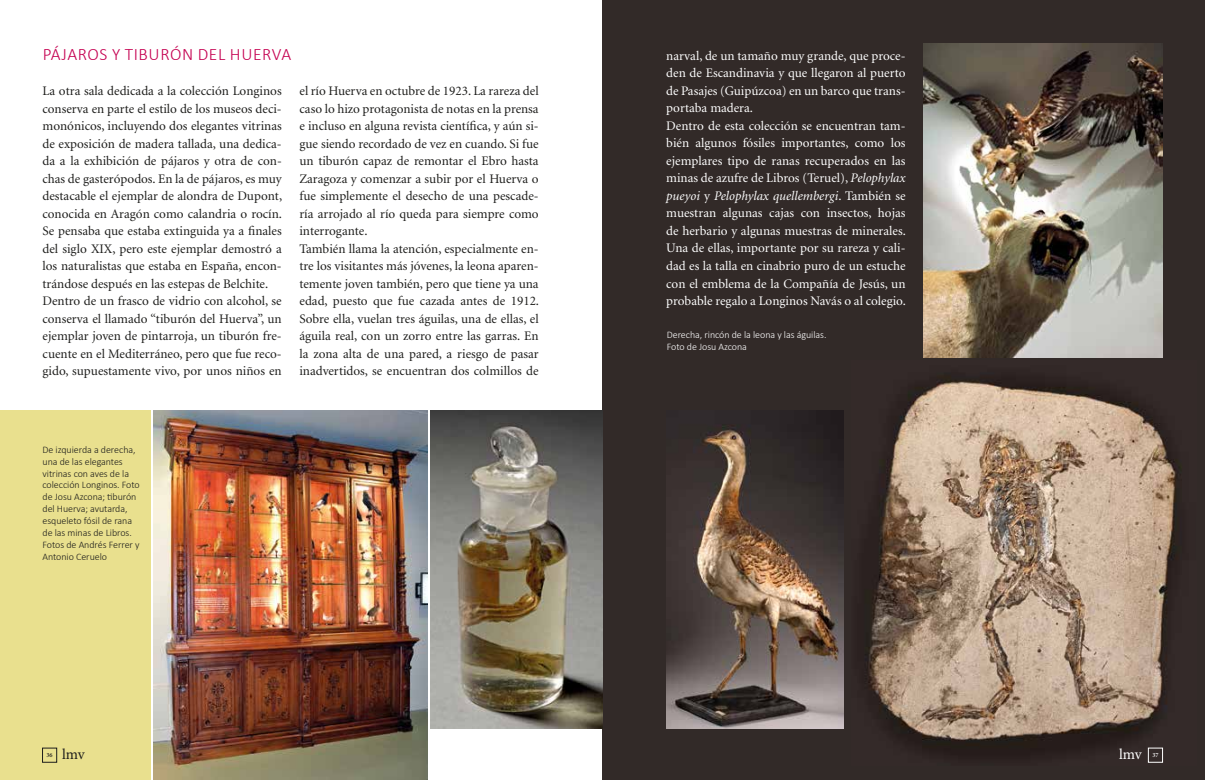
<style>
.page{position:relative;width:1205px;height:780px;background:#fff}
.page>*{position:absolute;margin:0;border:0;box-sizing:border-box;transform-origin:0 0}
.t1{font:300 17.5px "Calibri";letter-spacing:.035em;color:#c50051}
.t2{font:15px "Minion Pro";color:#1d1d1b}
.t3{font:15px "Minion Pro";color:#fff}
.t4{font:13.12px/17.5px "Minion";color:#1d1d1b}
.t5{font:13.12px/17.5px "Minion";color:#fff}
.t6{font:300 10px/11.9px "Calibri";letter-spacing:-.005em;color:#1d1d1b}
.t7{font:300 10px/11.9px "Calibri";letter-spacing:-.005em;color:#fff}
.t8{font:600 6.25px "Minion Pro";color:#1d1d1b}
.t9{font:600 6.25px "Minion Pro";color:#fff}
.s1{font-style:italic}
</style>
<div class="page">
<div style="left:0;top:410px;width:151px;height:370px;background:#e9e08e"></div>
<div style="left:602px;top:0;width:603px;height:780px;background:#322a28"></div>
<div style="left:42px;top:748px;width:15px;height:14px;border:1px solid #1d1d1b"></div>
<img style="left:864px;top:375px;width:317px;height:388px">
<img style="left:153px;top:410px;width:275px;height:370px">
<img style="left:666px;top:410px;width:178px;height:318px">
<img style="left:431px;top:410px;width:171px;height:318px">
<img style="left:923px;top:43px;width:239px;height:315px">
<h1 class="t1" style="left:43px;top:43px;width:250px">PÁJAROS Y TIBURÓN DEL HUERVA</h1>
<p class="t4" style="left:43px;top:83px;width:241px">La otra sala dedicada a la colección Longinos conserva en parte el estilo de los museos deci&shy;monónicos, incluyendo dos elegantes vitrinas de exposición de madera tallada, una dedica&shy;da a la exhibición de pájaros y otra de con&shy;chas de gasterópodos. En la de pájaros, es muy destacable el ejemplar de alondra de Dupont, conocida en Aragón como calandria o rocín.<br>Se pensaba que estaba extinguida ya a finales del siglo XIX, pero este ejemplar demostró a los naturalistas que estaba en España, encon&shy;trándose después en las estepas de Belchite.<br>Dentro de un frasco de vidrio con alcohol, se conserva el llamado “tiburón del Huerva”, un ejemplar joven de pintarroja, un tiburón fre&shy;cuente en el Mediterráneo, pero que fue reco&shy;gido, supuestamente vivo, por unos niños en</p>
<p class="t4" style="left:299px;top:83px;width:241px">el río Huerva en octubre de 1923. La rareza del caso lo hizo protagonista de notas en la prensa e incluso en alguna revista científica, y aún si&shy;gue siendo recordado de vez en cuando. Si fue un tiburón capaz de remontar el Ebro hasta Zaragoza y comenzar a subir por el Huerva o fue simplemente el desecho de una pescade&shy;ría arrojado al río queda para siempre como interrogante.<br>También llama la atención, especialmente en&shy;tre los visitantes más jóvenes, la leona aparen&shy;temente joven también, pero que tiene ya una edad, puesto que fue cazada antes de 1912.<br>Sobre ella, vuelan tres águilas, una de ellas, el águila real, con un zorro entre las garras. En la zona alta de una pared, a riesgo de pasar inadvertidos, se encuentran dos colmillos de</p>
<p class="t6" style="left:43px;top:443px;width:99px">De izquierda a derecha, una de las elegantes vitrinas con aves de la colección Longinos. Foto de Josu Azcona; tiburón del Huerva; avutarda, esqueleto fósil de rana de las minas de Libros.<br>Fotos de Andrés Ferrer y<br>Antonio Ceruelo</p>
<p class="t5" style="left:666px;top:47px;width:241px">narval, de un tamaño muy grande, que proce&shy;den de Escandinavia y que llegaron al puerto de Pasajes (Guipúzcoa) en un barco que trans&shy;portaba madera.<br>Dentro de esta colección se encuentran tam&shy;bién algunos fósiles importantes, como los ejemplares tipo de ranas recuperados en las minas de azufre de Libros (Teruel), <span class="s1">Pelophylax pueyoi</span> y <span class="s1">Pelophylax quellembergi</span>. También se muestran algunas cajas con insectos, hojas de herbario y algunas muestras de minerales.<br>Una de ellas, importante por su rareza y cali&shy;dad es la talla en cinabrio puro de un estuche con el emblema de la Compañía de Jesús, un probable regalo a Longinos Navás o al colegio.</p>
<p class="t7" style="left:667px;top:329px;width:161px">Derecha, rincón de la leona y las águilas.<br>Foto de Josu Azcona</p>
<p class="t8" style="left:47px;top:750px;width:8px">36</p>
<p class="t2" style="left:62px;top:744px;width:24px">lmv</p>
<p class="t3" style="left:1119px;top:744px;width:24px">lmv</p>
<p class="t9" style="left:1152px;top:750px;width:8px">37</p>
</div>
